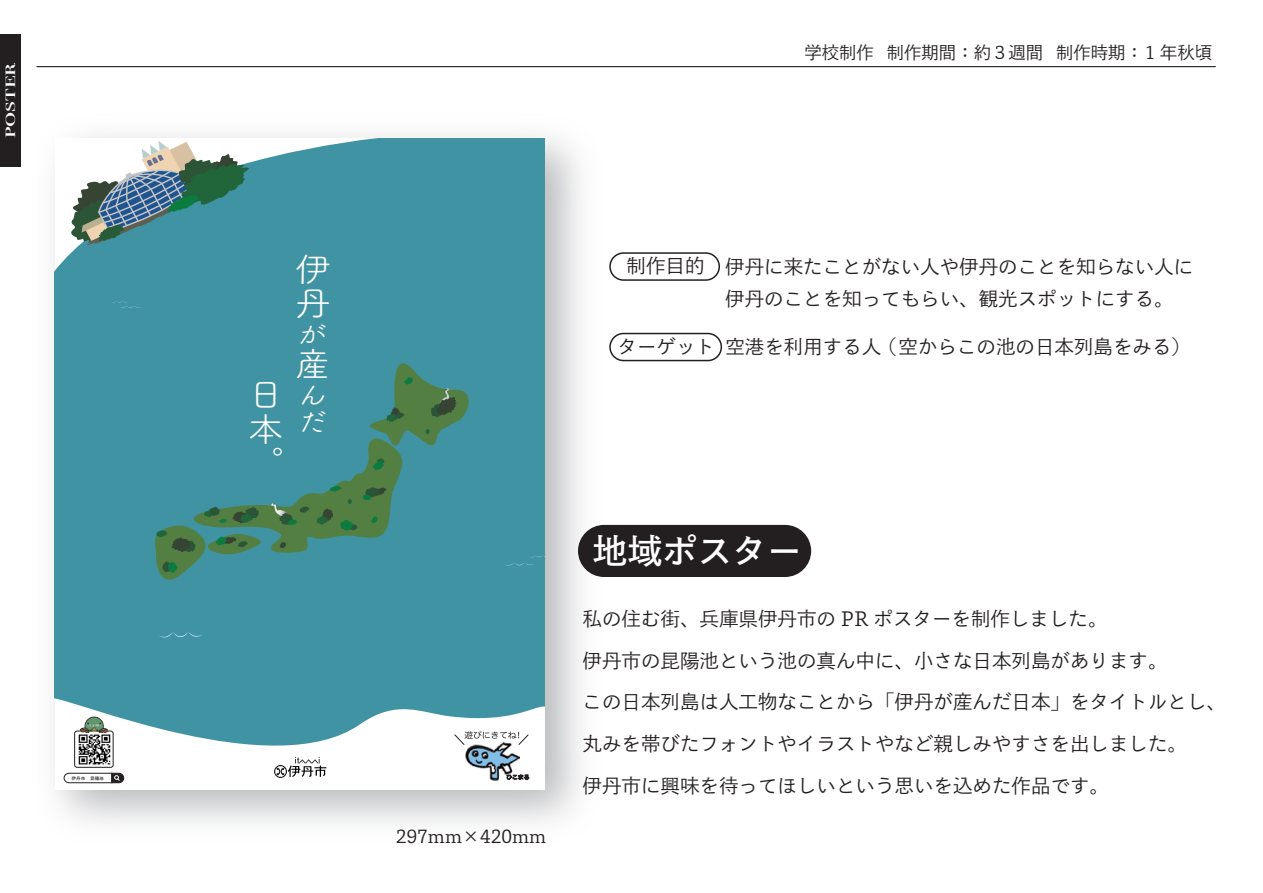
<style>
.page{position:relative;width:1263px;height:893px;background:#fff}
.page>*{position:absolute;margin:0;border:0;box-sizing:border-box;transform-origin:0 0}
.t1{font:34.8px "Toppan Bunkyu Gothic Pr 6 N DB";color:#fff}
.t2{font:34.5px/34.5px "Tsuku B Rd Gothic";color:#fff;scale:1.06 1}
.t3{font:26.85px/26.8px "Tsuku B Rd Gothic";color:#fff;scale:1.06 1}
.t4{font:20.85px "Bodoni Svty Two SCITCTT";color:#fff;scale:1.43 1}
.t5{font:19.5px/41.8px "Toppan Bunkyu Gothic Pr 6 N";color:#231f20}
.t6{font:17.7px "Toppan Bunkyu Gothic Pr 6 N";color:#231f20}
.t7{font:17.4px "Toppan Bunkyu Gothic Pr 6 N";color:#231f20}
.t8{font:700 4.35px "Tsuku B Rd Gothic";color:#231f20;scale:1.06 1}
</style>
<div class="page">
<div style="left:0;top:34px;width:20px;height:133px;background:#231f20"></div>
<img style="left:20px;top:99px;width:596px;height:725px">
<svg style="left:55px;top:138px;width:489px;height:646px;background:#58a0ad"></svg>
<svg style="left:150px;top:339px;width:329px;height:249px;background:#428e8f"></svg>
<svg style="left:66px;top:141px;width:184px;height:106px"></svg>
<img style="left:465px;top:745px;width:55px;height:35px">
<svg style="left:507px;top:774px;width:22px;height:5px"></svg>
<svg style="left:454px;top:731px;width:75px;height:14px"></svg>
<svg style="left:63px;top:772px;width:61px;height:11px"></svg>
<div style="left:74px;top:731px;width:39px;height:37px;border:1px solid #231f20;border-radius:2px"></div>
<svg style="left:158px;top:632px;width:45px;height:7px"></svg>
<svg style="left:111px;top:301px;width:31px;height:8px"></svg>
<svg style="left:504px;top:555px;width:40px;height:12px"></svg>
<img style="left:81px;top:715px;width:27px;height:19px">
<svg style="left:275px;top:757px;width:51px;height:20px"></svg>
<img style="left:78px;top:734px;width:33px;height:31px">
<div style="left:578px;top:525px;width:233px;height:52px;background:#231f20;border-radius:26px"></div>
<div style="left:609px;top:252px;width:111px;height:29px;border:2px solid #231f20;border-radius:14px"></div>
<div style="left:609px;top:333px;width:113px;height:28px;border:2px solid #231f20;border-radius:14px"></div>
<hr style="left:37px;top:66px;width:1178px;height:1px;background:#231f20">
<p class="t4" style="left:-4px;top:138px;width:54px;rotate:-90deg">poster</p>
<p class="t8" style="left:71px;top:774px;width:32px">伊丹市　昆陽池</p>
<p class="t7" style="left:804px;top:43px;width:409px">学校制作 制作期間：約３週間 制作時期：1 年秋頃</p>
<h2 class="t2" style="left:295px;top:249px;width:34px">伊丹</h2>
<h3 class="t3" style="left:298px;top:319px;width:28px">が</h3>
<h2 class="t2" style="left:295px;top:345px;width:32px">産</h2>
<h2 class="t2" style="left:248px;top:375px;width:34px">日本。</h2>
<h3 class="t3" style="left:298px;top:380px;width:27px">んだ</h3>
<p class="t5" style="left:626px;top:246px;width:80px">制作目的</p>
<p class="t5" style="left:725px;top:252px;width:470px;line-height:31.5px">伊丹に来たことがない人や伊丹のことを知らない人に伊丹のことを知ってもらい、観光スポットにする。</p>
<p class="t5" style="left:618px;top:326px;width:604px">ターゲット空港を利用する人（空からこの池の日本列島をみる）　　</p>
<p class="t6" style="left:396px;top:827px;width:152px">297mm×420mm</p>
<h1 class="t1" style="left:593px;top:532px;width:210px">地域ポスター</h1>
<p class="t5" style="left:582px;top:598px;width:645px">私の住む街、兵庫県伊丹市の PR ポスターを制作しました。<br>伊丹市の昆陽池という池の真ん中に、小さな日本列島があります。<br>この日本列島は人工物なことから「伊丹が産んだ日本」をタイトルとし、丸みを帯びたフォントやイラストやなど親しみやすさを出しました。<br>伊丹市に興味を待ってほしいという思いを込めた作品です。</p>
</div>
